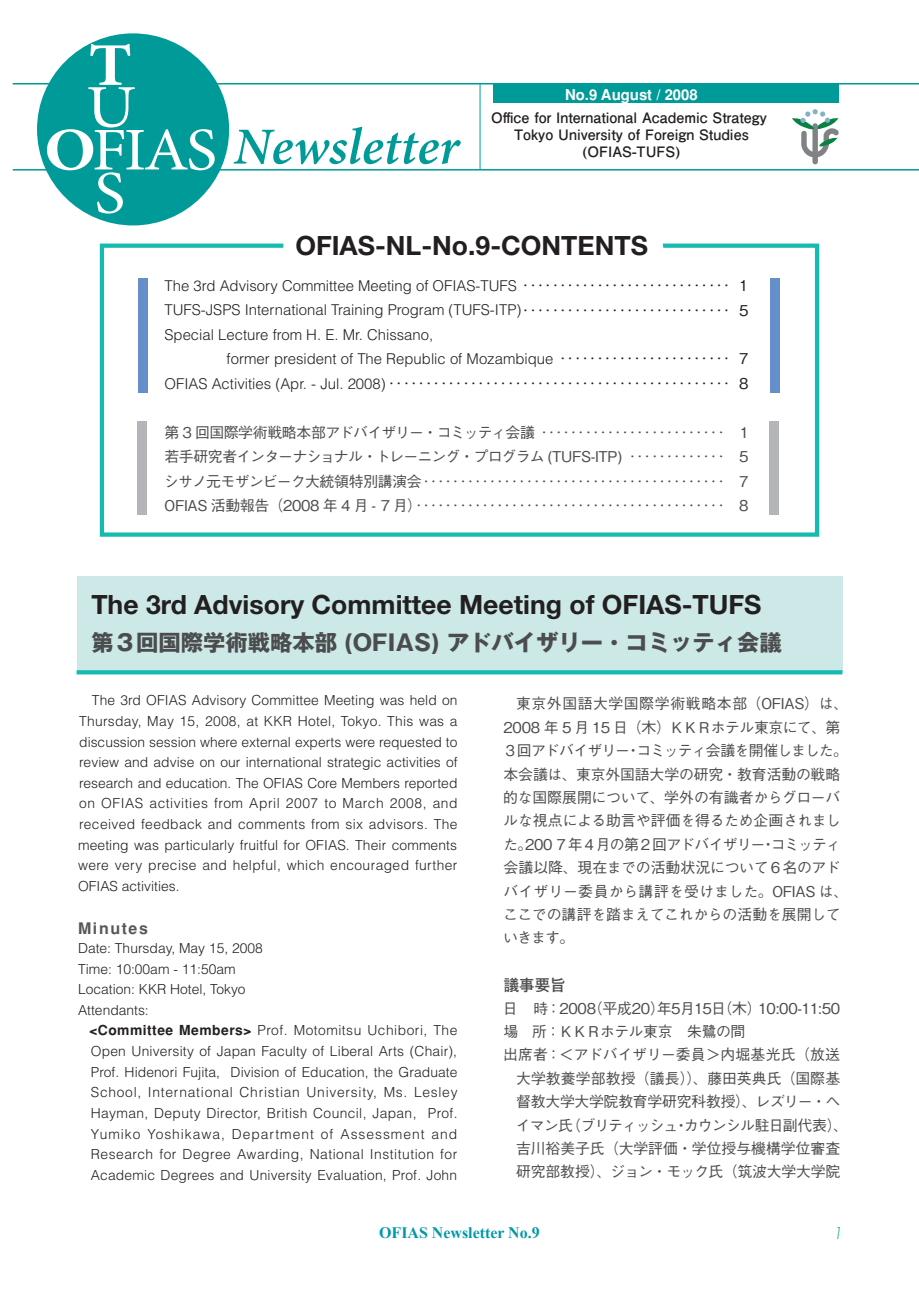
<style>
.page{position:relative;width:919px;height:1289px;background:#fff}
.page>*{position:absolute;margin:0;border:0;box-sizing:border-box;transform-origin:0 0}
.t1{font:italic 600 52.05px "Minion Pro";color:#009b98}
.t2{font:700 26.55px "Helvetica Neue";color:#231f20}
.t3{font:700 22.35px "Gothic MB101 Pro";color:#4b4c4d}
.t4{font:700 15.9px "Times New Roman";color:#0098a9}
.t5{font:700 15.9px "Helvetica";letter-spacing:.1em;color:#57585a}
.t6{font:700 15.9px "Futo Go B101 Pro";color:#4b4c4d}
.t7{font:500 14.85px/23.4px "Gothic BBB Pro";letter-spacing:-.02em;color:#4b4c4d}
.t8{font:300 14.85px "Helvetica";color:#231f20}
.t9{font:500 14.85px "Gothic BBB Pro";color:#231f20}
.t10{font:500 14.85px "Gothic BBB Pro";letter-spacing:-.055em;color:#4b4c4d}
.t11{font:500 14.85px "Gothic BBB Pro";letter-spacing:.005em;color:#4b4c4d}
.t12{font:500 14.85px "Gothic BBB Pro";color:#4b4c4d}
.t13{font:700 14.85px "Helvetica";color:#fff}
.t14{font:14.4px/17.2px "Futo Go B101 Pro Bold 90 pv RKSJ H";color:#231f20;text-align:center}
.t15{font:300 13.8px/20.5px "Helvetica";color:#231f20;text-align:justify}
.s1{font-family:"Gothic BBB Pro";font-weight:500}
.s2{font-family:"Helvetica";font-weight:300}
.s3{font-weight:700}
</style>
<div class="page">
<div style="left:77px;top:576px;width:765px;height:96px;background:#cce9e8"></div>
<svg style="left:77px;top:670px;width:765px;height:4px;background:#1dbdb3"></svg>
<div style="left:100px;top:243px;width:719px;height:293px;border:4px solid #15bbb1"></div>
<div style="left:137px;top:278px;width:10px;height:115px;background:#648fca"></div>
<div style="left:770px;top:278px;width:10px;height:115px;background:#648fca"></div>
<div style="left:137px;top:421px;width:10px;height:94px;background:#b4b5b8"></div>
<div style="left:769px;top:421px;width:10px;height:94px;background:#b4b5b8"></div>
<svg style="left:283px;top:243px;width:380px;height:5px"></svg>
<hr style="left:13px;top:83px;width:905px;height:1px;background:#009b98">
<hr style="left:13px;top:169px;width:905px;height:1px;background:#009b98">
<div style="left:37px;top:33px;width:192px;height:192px;background:#009b98;border-radius:50%"></div>
<svg style="left:47px;top:44px;width:168px;height:169px"></svg>
<div style="left:493px;top:84px;width:345px;height:19px;background:#009b98"></div>
<hr style="left:479px;top:84px;width:1px;height:86px;background:#009b98">
<div style="left:811px;top:108px;width:7px;height:7px;border:2px solid #fff;border-radius:50%"></div>
<svg style="left:792px;top:109px;width:47px;height:56px"></svg>
<h1 class="t1" style="left:234px;top:116px;width:227px">Newsletter</h1>
<p class="t13" style="left:565px;top:86px;width:134px">No.9 August / 2008</p>
<p class="t14" style="left:491px;top:107px;width:277px">Office for International Academic Strategy<br>Tokyo University of Foreign Studies (OFIAS-TUFS)</p>
<h2 class="t2" style="left:295px;top:229px;width:354px">OFIAS-NL-No.9-CONTENTS</h2>
<p class="t8" style="left:164px;top:276px;width:585px">The 3rd Advisory Committee Meeting of OFIAS-TUFS <span class="s1">････････････････････････････ 1</span></p>
<p class="t8" style="left:164px;top:301px;width:585px">TUFS-JSPS International Training Program (TUFS-ITP)<span class="s1">････････････････････････････ 5</span></p>
<p class="t8" style="left:164px;top:325px;width:270px">Special Lecture from H. E. Mr. Chissano,</p>
<p class="t8" style="left:226px;top:349px;width:523px">former president of The Republic of Mozambique <span class="s1">･･･････････････････････ 7</span></p>
<p class="t9" style="left:164px;top:371px;width:585px"><span class="s2">OFIAS Activities (Apr. - Jul. 2008)</span> ･･････････････････････････････････････････････ 8</p>
<p class="t7" style="left:164px;top:418px;width:586px;line-height:24.5px;text-align:justify">第 3 回国際学術戦略本部アドバイザリー・コミッティ会議･････････････････････････ 1若手研究者インターナショナル・トレーニング・プログラム (TUFS-ITP) ･････････････ 5シサノ元モザンビーク大統領特別講演会･････････････････････････････････････････ 7<br>OFIAS 活動報告（2008 年 4 月 - 7 月）･･････････････････････････････････････････ 8</p>
<h2 class="t2" style="left:91px;top:588px;width:671px">The 3rd Advisory Committee Meeting of OFIAS-TUFS</h2>
<h3 class="t3" style="left:91px;top:624px;width:691px">第３回国際学術戦略本部 (OFIAS) アドバイザリー・コミッティ会議</h3>
<p class="t15" style="left:78px;top:689px;width:381px;text-indent:14px">The 3rd OFIAS Advisory Committee Meeting was held on Thursday, May 15, 2008, at KKR Hotel, Tokyo. This was a discussion session where external experts were requested to review and advise on our international strategic activities of research and education. The OFIAS Core Members reported on OFIAS activities from April 2007 to March 2008, and received feedback and comments from six advisors. The meeting was particularly fruitful for OFIAS. Their comments were very precise and helpful, which encouraged further OFIAS activities.</p>
<p class="t5" style="left:78px;top:919px;width:71px">Minutes</p>
<p class="t15" style="left:78px;top:937px;width:186px;text-align:left">Date: Thursday, May 15, 2008<br>Time: 10:00am - 11:50am<br>Location: KKR Hotel, Tokyo<br>Attendants:</p>
<p class="t15" style="left:89px;top:1019px;width:370px"><span class="s3">&lt;Committee Members&gt;</span> Prof. Motomitsu Uchibori, The Open University of Japan Faculty of Liberal Arts (Chair), Prof. Hidenori Fujita, Division of Education, the Graduate School, International Christian University, Ms. Lesley Hayman, Deputy Director, British Council, Japan, Prof.<br>Yumiko Yoshikawa, Department of Assessment and Research for Degree Awarding, National Institution for Academic Degrees and University Evaluation, Prof. John</p>
<p class="t7" style="left:503px;top:690px;width:347px;text-indent:13px">東京外国語大学国際学術戦略本部（OFIAS）は、<br>2008 年 5 月 15 日（木）ＫＫＲホテル東京にて、第<br>３回アドバイザリー・コミッティ会議を開催しました。本会議は、東京外国語大学の研究・教育活動の戦略的な国際展開について、学外の有識者からグローバルな視点による助言や評価を得るため企画されました。200７年４月の第２回アドバイザリー・コミッティ会議以降、現在までの活動状況について６名のアドバイザリー委員から講評を受けました。OFIAS は、ここでの講評を踏まえてこれからの活動を展開していきます。</p>
<p class="t6" style="left:503px;top:972px;width:64px">議事要旨</p>
<p class="t7" style="left:503px;top:994px;width:339px">日　時：2008（平成20）年5月15日（木）10:00-11:50</p>
<p class="t7" style="left:503px;top:1017px;width:243px">場　所：ＫＫＲホテル東京　朱鷺の間</p>
<p class="t11" style="left:503px;top:1042px;width:338px">出席者：＜アドバイザリー委員＞内堀基光氏（放送</p>
<p class="t12" style="left:516px;top:1066px;width:325px">大学教養学部教授（議長））、藤田英典氏（国際基</p>
<p class="t7" style="left:516px;top:1087px;width:326px">督教大学大学院教育学研究科教授）、レズリー・ヘ</p>
<p class="t10" style="left:516px;top:1112px;width:334px">イマン氏（ブリティッシュ・カウンシル駐日副代表）、</p>
<p class="t7" style="left:516px;top:1134px;width:325px">吉川裕美子氏（大学評価・学位授与機構学位審査</p>
<p class="t7" style="left:516px;top:1158px;width:325px">研究部教授）、ジョン・モック氏（筑波大学大学院</p>
<p class="t4" style="left:379px;top:1223px;width:162px">OFIAS Newsletter No.9</p>
</div>
